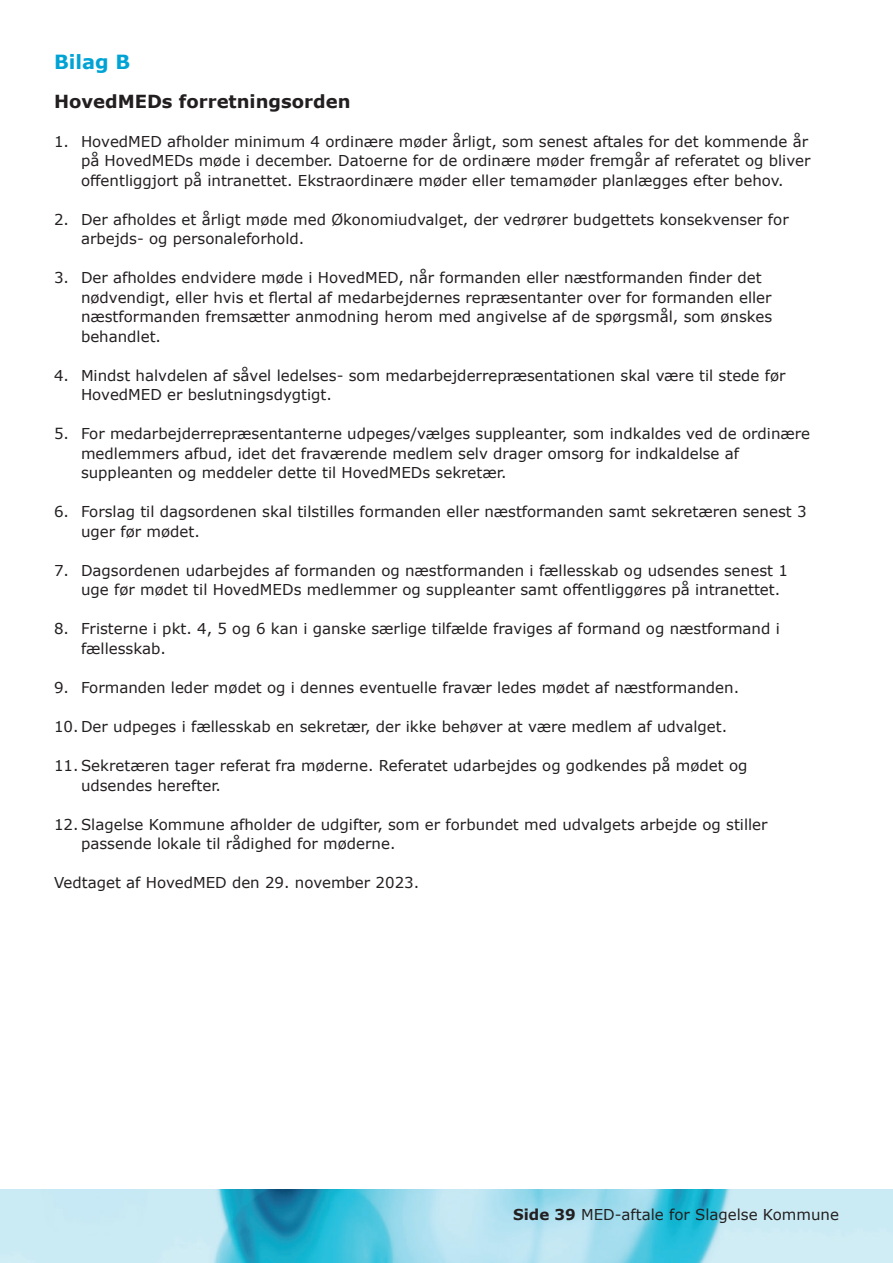
<style>
.page{position:relative;width:893px;height:1263px;background:#fff}
.page>*{position:absolute;margin:0;border:0;box-sizing:border-box;transform-origin:0 0}
.t1{font:700 19.5px "Verdana";color:#00a3d4}
.t2{font:700 18px "Verdana";color:#231f20}
.t3{font:15px/19.5px "Verdana";color:#231f20}
.s1{font-weight:700}
</style>
<div class="page">
<img style="left:0;top:1190px;width:893px;height:73px">
<p class="t1" style="left:54px;top:48px;width:78px">Bilag B</p>
<h4 class="t2" style="left:54px;top:89px;width:298px">HovedMEDs forretningsorden</h4>
<p class="t3" style="left:81px;top:132px;width:731px;text-indent:-27px">1. HovedMED afholder minimum 4 ordinære møder årligt, som senest aftales for det kommende år på HovedMEDs møde i december. Datoerne for de ordinære møder fremgår af referatet og bliver offentliggjort på intranettet. Ekstraordinære møder eller temamøder planlægges efter behov.</p>
<p class="t3" style="left:81px;top:210px;width:709px;text-indent:-27px">2. Der afholdes et årligt møde med Økonomiudvalget, der vedrører budgettets konsekvenser for arbejds- og personaleforhold.</p>
<p class="t3" style="left:81px;top:268px;width:693px;text-indent:-27px">3. Der afholdes endvidere møde i HovedMED, når formanden eller næstformanden finder det nødvendigt, eller hvis et flertal af medarbejdernes repræsentanter over for formanden eller næstformanden fremsætter anmodning herom med angivelse af de spørgsmål, som ønskes behandlet.</p>
<p class="t3" style="left:81px;top:366px;width:706px;text-indent:-27px">4. Mindst halvdelen af såvel ledelses- som medarbejderrepræsentationen skal være til stede før<br>HovedMED er beslutningsdygtigt.</p>
<p class="t3" style="left:81px;top:424px;width:731px;text-indent:-27px">5. For medarbejderrepræsentanterne udpeges/vælges suppleanter, som indkaldes ved de ordinære medlemmers afbud, idet det fraværende medlem selv drager omsorg for indkaldelse af suppleanten og meddeler dette til HovedMEDs sekretær.</p>
<p class="t3" style="left:81px;top:502px;width:727px;text-indent:-27px">6. Forslag til dagsordenen skal tilstilles formanden eller næstformanden samt sekretæren senest 3 uger før mødet.</p>
<p class="t3" style="left:81px;top:561px;width:708px;text-indent:-27px">7. Dagsordenen udarbejdes af formanden og næstformanden i fællesskab og udsendes senest 1 uge før mødet til HovedMEDs medlemmer og suppleanter samt offentliggøres på intranettet.</p>
<p class="t3" style="left:81px;top:619px;width:700px;text-indent:-27px">8. Fristerne i pkt. 4, 5 og 6 kan i ganske særlige tilfælde fraviges af formand og næstformand i fællesskab.</p>
<p class="t3" style="left:54px;top:678px;width:687px">9. Formanden leder mødet og i dennes eventuelle fravær ledes mødet af næstformanden.</p>
<p class="t3" style="left:54px;top:717px;width:675px">10. Der udpeges i fællesskab en sekretær, der ikke behøver at være medlem af udvalget.</p>
<p class="t3" style="left:81px;top:756px;width:668px;text-indent:-27px">11. Sekretæren tager referat fra møderne. Referatet udarbejdes og godkendes på mødet og udsendes herefter.</p>
<p class="t3" style="left:81px;top:814px;width:688px;text-indent:-27px">12. Slagelse Kommune afholder de udgifter, som er forbundet med udvalgets arbejde og stiller passende lokale til rådighed for møderne.</p>
<p class="t3" style="left:54px;top:873px;width:367px">Vedtaget af HovedMED den 29. november 2023.</p>
<p class="t3" style="left:513px;top:1205px;width:327px"><span class="s1">Side 39</span> MED-aftale for Slagelse Kommune</p>
</div>
